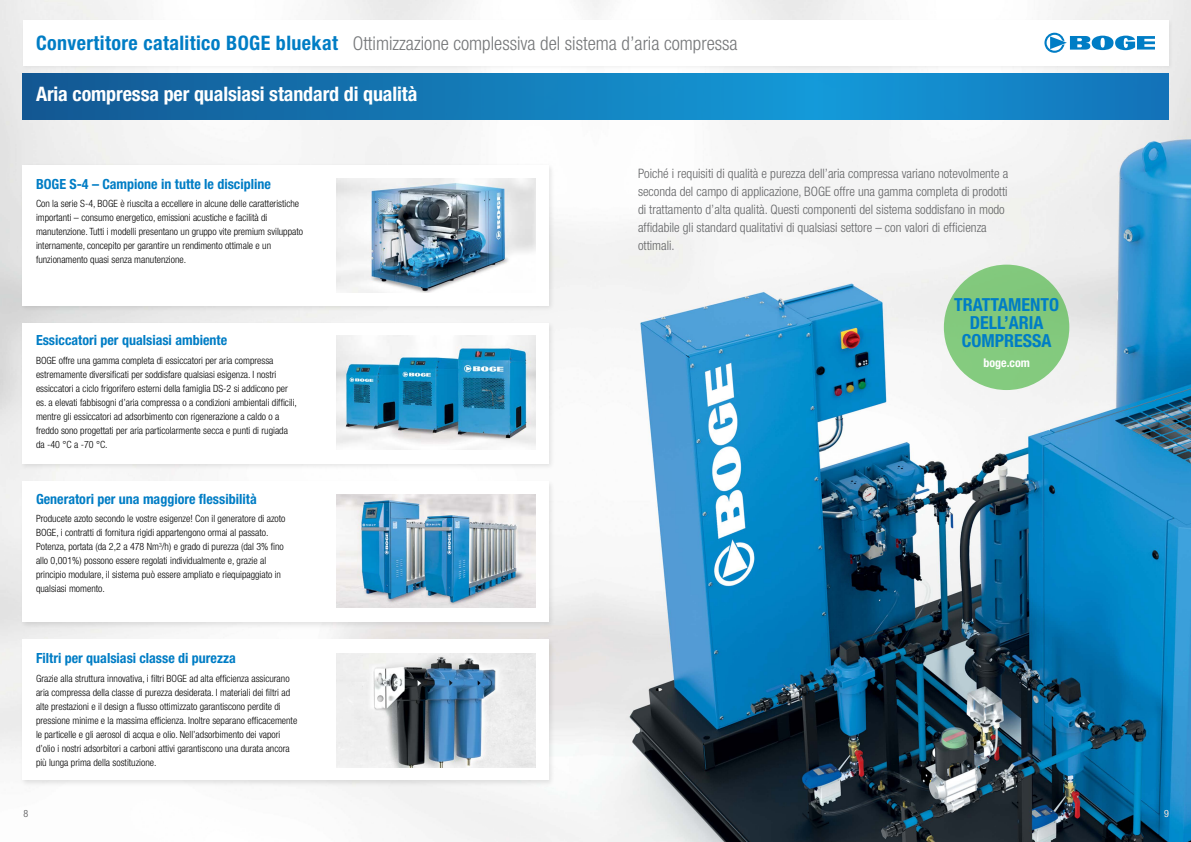
<style>
.page{position:relative;width:1191px;height:842px;background:#fff}
.page>*{position:absolute;margin:0;border:0;box-sizing:border-box;transform-origin:0 0}
.t1{font:700 condensed 20px "Helvetica Neue LT Std";letter-spacing:-.005em;color:#fff}
.t2{font:300 condensed 19px "Helvetica Neue LT Pro";color:#757779}
.t3{font:700 condensed 18px/18px "Helvetica Neue LT Std";color:#007dc5;text-align:center}
.t4{font:700 condensed 14px "Helvetica Neue LT Std";color:#007dc5}
.t5{font:300 condensed 13px/18px "Helvetica Neue LT Pro";color:#636466}
.t6{font:700 condensed 12px "Helvetica Neue LT Std";color:#fff}
.t7{font:300 condensed 10px/14px "Helvetica Neue LT Std";color:#000}
.t8{font:300 condensed 10px "Helvetica Neue LT Pro";color:#4d4d4f}
.t9{font:300 condensed 10px "Helvetica Neue LT Pro";color:#fff}
.s1{font-family:"Helvetica Neue LT Std";font-weight:700;font-size:20px;color:#007dc5}
</style>
<div class="page">
<img style="left:0;top:0;width:1191px;height:842px">
<div style="left:22px;top:19px;width:1151px;height:51px;background:#f4f4f4"></div>
<div style="left:23px;top:20px;width:1145px;height:45px;background:#fff"></div>
<svg style="left:1044px;top:33px;width:111px;height:20px"></svg>
<svg style="left:23px;top:74px;width:1145px;height:45px;background:#137bba"></svg>
<div style="left:20px;top:162px;width:535px;height:625px;background:#000;opacity:.1"></div>
<div style="left:23px;top:165px;width:526px;height:140px;background:#fff"></div>
<div style="left:23px;top:323px;width:526px;height:141px;background:#fff"></div>
<div style="left:23px;top:481px;width:526px;height:141px;background:#fff"></div>
<div style="left:23px;top:639px;width:526px;height:141px;background:#fff"></div>
<img style="left:336px;top:179px;width:199px;height:113px">
<img style="left:336px;top:335px;width:199px;height:114px">
<img style="left:336px;top:494px;width:199px;height:114px">
<img style="left:336px;top:653px;width:199px;height:114px">
<div style="left:944px;top:265px;width:125px;height:125px;background:#83c97d;border-radius:50%"></div>
<h2 class="t2" style="left:36px;top:33px;width:703px"><span class="s1">Convertitore catalitico BOGE bluekat</span> Ottimizzazione complessiva del sistema d’aria compressa</h2>
<h1 class="t1" style="left:36px;top:82px;width:383px">Aria compressa per qualsiasi standard di qualità</h1>
<h3 class="t4" style="left:36px;top:175px;width:236px">BOGE S‑4 – Campione in tutte le discipline</h3>
<p class="t7" style="left:36px;top:196px;width:268px">Con la serie S‑4, BOGE è riuscita a eccellere in alcune delle caratteristiche importanti – consumo energetico, emissioni acustiche e facilità di manutenzione. Tutti i modelli presentano un gruppo vite premium sviluppato internamente, concepito per garantire un rendimento ottimale e un funzionamento quasi senza manutenzione.</p>
<h3 class="t4" style="left:36px;top:332px;width:193px">Essiccatori per qualsiasi ambiente</h3>
<p class="t7" style="left:36px;top:353px;width:262px">BOGE offre una gamma completa di essiccatori per aria compressa estremamente diversificati per soddisfare qualsiasi esigenza. I nostri essiccatori a ciclo frigorifero esterni della famiglia DS‑2 si addicono per es. a elevati fabbisogni d’aria compressa o a condizioni ambientali difficili, mentre gli essiccatori ad adsorbimento con rigenerazione a caldo o a freddo sono progettati per aria particolarmente secca e punti di rugiada da ‑40 °C a ‑70 °C.</p>
<h3 class="t4" style="left:36px;top:491px;width:222px">Generatori per una maggiore flessibilità</h3>
<p class="t7" style="left:36px;top:512px;width:251px">Producete azoto secondo le vostre esigenze! Con il generatore di azoto BOGE, i contratti di fornitura rigidi appartengono ormai al passato.<br>Potenza, portata (da 2,2 a 478 Nm<sup>3</sup>/h) e grado di purezza (dal 3% fino allo 0,001%) possono essere regolati individualmente e, grazie al principio modulare, il sistema può essere ampliato e riequipaggiato in qualsiasi momento.</p>
<h3 class="t4" style="left:36px;top:650px;width:201px">Filtri per qualsiasi classe di purezza</h3>
<p class="t7" style="left:36px;top:671px;width:263px">Grazie alla struttura innovativa, i filtri BOGE ad alta efficienza assicurano aria compressa della classe di purezza desiderata. I materiali dei filtri ad alte prestazioni e il design a flusso ottimizzato garantiscono perdite di pressione minime e la massima efficienza. Inoltre separano efficacemente le particelle e gli aerosol di acqua e olio. Nell’adsorbimento dei vapori d’olio i nostri adsorbitori a carboni attivi garantiscono una durata ancora più lunga prima della sostituzione.</p>
<p class="t8" style="left:24px;top:808px;width:6px">8</p>
<p class="t5" style="left:638px;top:165px;width:372px">Poiché i requisiti di qualità e purezza dell’aria compressa variano notevolmente a seconda del campo di applicazione, BOGE offre una gamma completa di prodotti di trattamento d’alta qualità. Questi componenti del sistema soddisfano in modo affidabile gli standard qualitativi di qualsiasi settore – con valori di efficienza ottimali.</p>
<h3 class="t3" style="left:954px;top:295px;width:106px">TRATTAMENTO<br>DELL’ARIA<br>COMPRESSA</h3>
<p class="t6" style="left:983px;top:355px;width:48px">boge.com</p>
<p class="t9" style="left:1164px;top:808px;width:6px">9</p>
</div>
